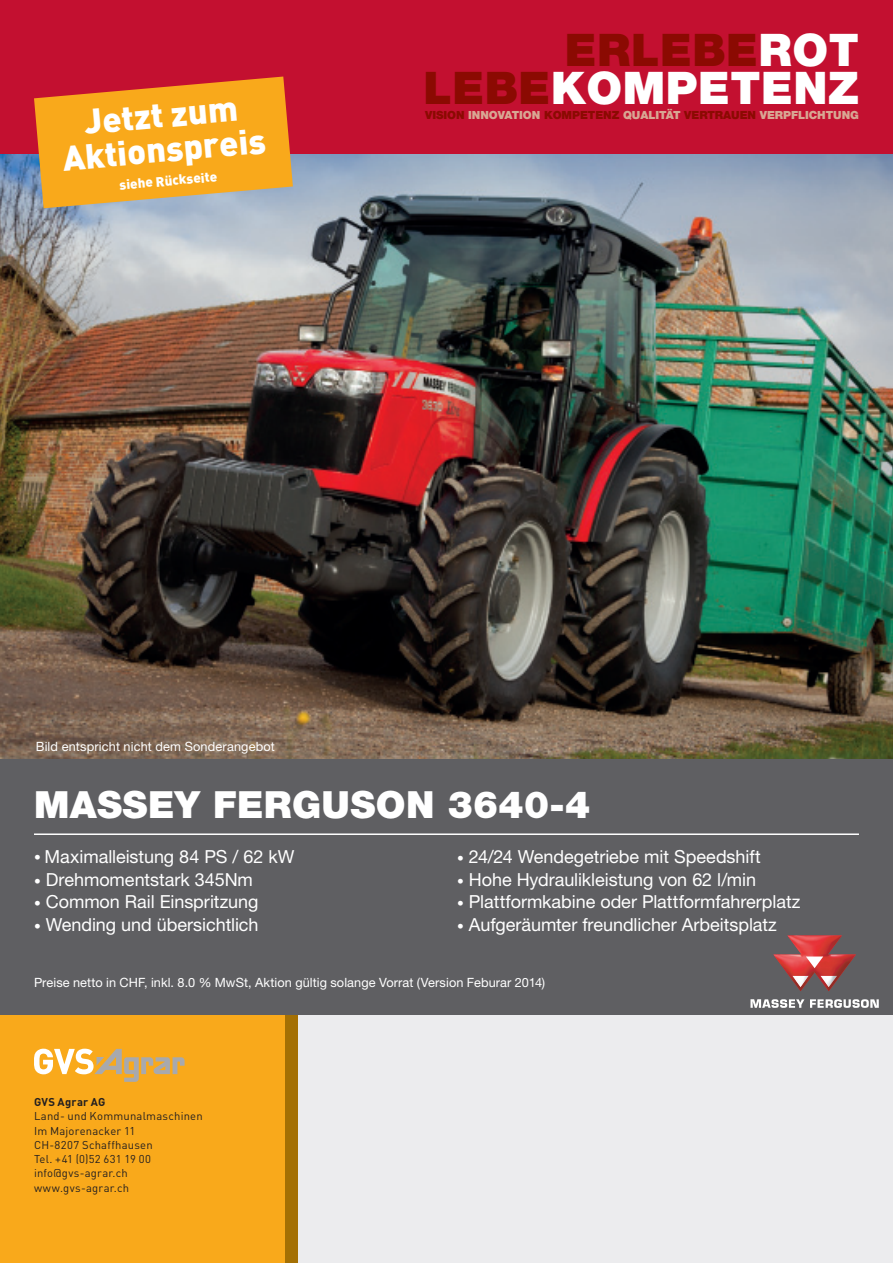
<style>
.page{position:relative;width:893px;height:1263px;background:#fff}
.page>*{position:absolute;margin:0;border:0;box-sizing:border-box;transform-origin:0 0}
.t1{font:900 45px/37.5px "Helvetica Neue LT Std";letter-spacing:.015em;color:#fff;text-align:right}
.t2{font:900 37.5px "Helvetica Neue LT Std";letter-spacing:.01em;color:#fff}
.t3{font:900 34.5px/34.5px "DIN";color:#fff;text-align:center}
.t4{font:18px "Helvetica Neue LT Std";letter-spacing:-.005em;color:#fff}
.t5{font:900 13.5px "DIN";color:#fff}
.t6{font:12.75px "Helvetica Neue LT Std";letter-spacing:.01em;color:#fff}
.t7{font:11.25px/14.2px "DIN";letter-spacing:.02em;color:#231f20}
.t8{font:900 11.25px "Helvetica Neue LT Std";letter-spacing:-.005em;color:#d8a793}
.t9{font:700 11.25px "DIN";letter-spacing:.02em;color:#231f20}
.s1{color:#8b0a02}
.s2{font-size:13.5px}
</style>
<div class="page">
<div style="left:0;top:978px;width:893px;height:285px;background:#ececee"></div>
<div style="left:0;top:978px;width:298px;height:285px;background:#f9a91b"></div>
<div style="left:285px;top:978px;width:13px;height:285px;background:#a47004"></div>
<svg style="left:34px;top:1049px;width:151px;height:33px"></svg>
<img style="left:0;top:153px;width:893px;height:606px">
<div style="left:0;top:759px;width:893px;height:255px;background:#5f5f62"></div>
<div style="left:0;top:0;width:893px;height:153px;background:#c31030"></div>
<hr style="left:34px;top:833px;width:825px;height:2px;background:#fff">
<svg style="left:34px;top:77px;width:259px;height:131px;background:#eb9b2c"></svg>
<svg style="left:773px;top:935px;width:83px;height:56px"></svg>
<img style="left:792px;top:976px;width:17px;height:11px">
<img style="left:820px;top:976px;width:17px;height:11px">
<svg style="left:750px;top:999px;width:54px;height:9px"></svg>
<svg style="left:810px;top:999px;width:69px;height:9px"></svg>
<h3 class="t3" style="left:58px;top:105px;width:205px;rotate:-5deg">Jetzt zum<br>Aktionspreis</h3>
<p class="t5" style="left:119px;top:176px;width:99px;rotate:-5deg">siehe Rückseite</p>
<h1 class="t1" style="left:423px;top:31px;width:437px"><span class="s1">ERLEBE</span>ROT<br><span class="s1">LEBE</span>KOMPETENZ</h1>
<p class="t8" style="left:425px;top:108px;width:435px"><span class="s1">VISION</span> INNOVATION <span class="s1">KOMPETENZ</span> QUALITÄT <span class="s1">VERTRAUEN</span> VERPFLICHTUNG</p>
<p class="t6" style="left:36px;top:738px;width:241px">Bild entspricht nicht dem Sonderangebot</p>
<h2 class="t2" style="left:34px;top:782px;width:558px">MASSEY FERGUSON 3640-4</h2>
<p class="t4" style="left:34px;top:846px;width:262px"><span class="s2">•</span> Maximalleistung 84 PS / 62 kW</p>
<p class="t4" style="left:34px;top:869px;width:220px"><span class="s2">•</span> Drehmomentstark 345Nm</p>
<p class="t4" style="left:34px;top:891px;width:226px"><span class="s2">•</span> Common Rail Einspritzung</p>
<p class="t4" style="left:34px;top:914px;width:226px"><span class="s2">•</span> Wending und übersichtlich</p>
<p class="t4" style="left:457px;top:846px;width:305px"><span class="s2">•</span> 24/24 Wendegetriebe mit Speedshift</p>
<p class="t4" style="left:457px;top:869px;width:300px"><span class="s2">•</span> Hohe Hydraulikleistung von 62 l/min</p>
<p class="t4" style="left:457px;top:891px;width:345px"><span class="s2">•</span> Plattformkabine oder Plattformfahrerplatz</p>
<p class="t4" style="left:457px;top:914px;width:321px"><span class="s2">•</span> Aufgeräumter freundlicher Arbeitsplatz</p>
<p class="t6" style="left:34px;top:975px;width:513px">Preise netto in CHF, inkl. 8.0 % MwSt, Aktion gültig solange Vorrat (Version Feburar 2014)</p>
<p class="t9" style="left:34px;top:1095px;width:73px">GVS Agrar AG</p>
<p class="t7" style="left:34px;top:1109px;width:170px">Land- und Kommunalmaschinen<br>Im Majorenacker 11<br>CH-8207 Schaffhausen<br>Tel. +41 (0)52 631 19 00 info@gvs-agrar.ch www.gvs-agrar.ch</p>
</div>
